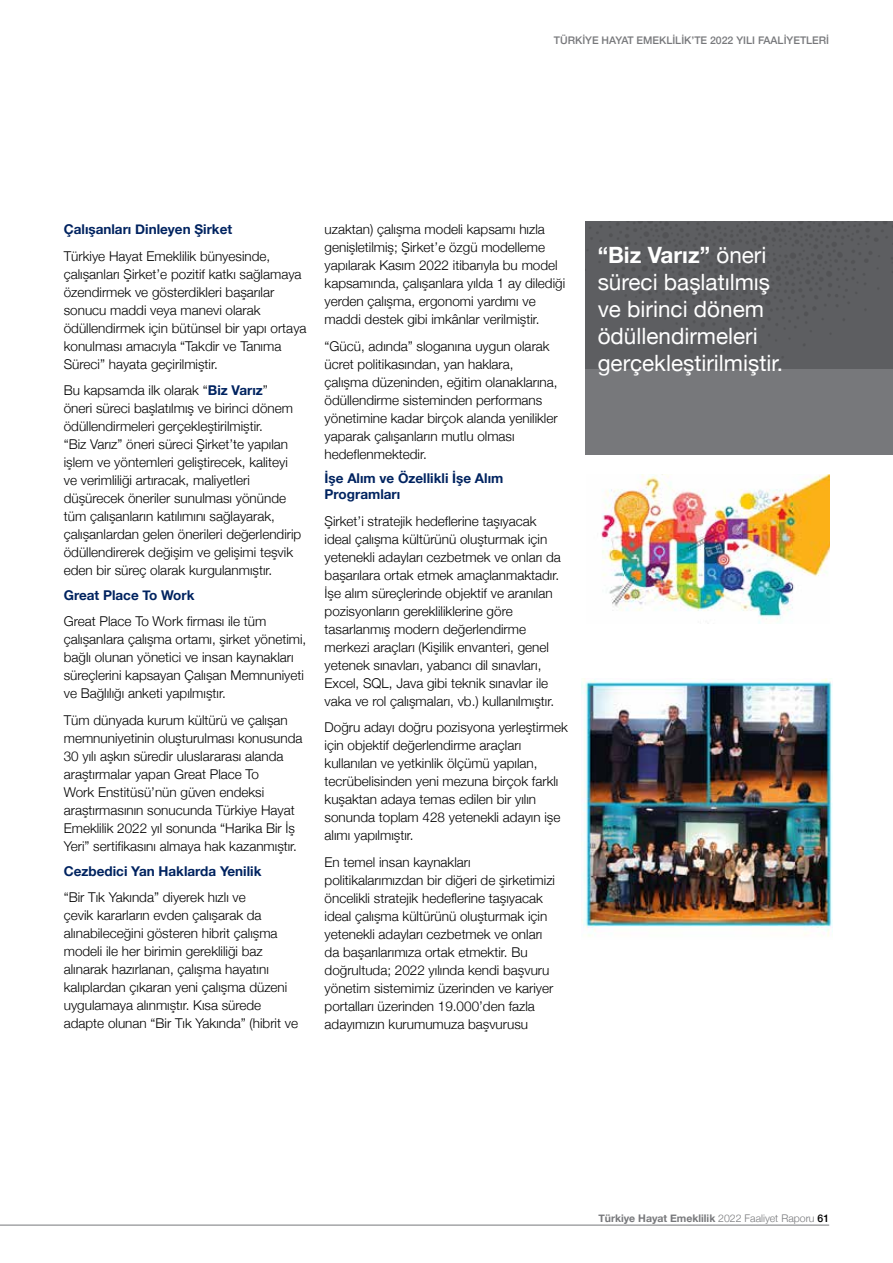
<style>
.page{position:relative;width:893px;height:1263px;background:#fff}
.page>*{position:absolute;margin:0;border:0;box-sizing:border-box;transform-origin:0 0}
.t1{font:22.5px/27px "Helvetica Neue";color:#fff}
.t2{font:300 13.5px/18px "Helvetica Neue";color:#000}
.t3{font:700 13.5px/16.2px "Helvetica Neue";color:#002360}
.t4{font:500 10.5px "Helvetica Neue";color:#77787b}
.t5{font:700 10.5px "Helvetica Neue";color:#77787b}
.s1{font-weight:700;color:#002360}
.s2{font-weight:700}
.s3{font-weight:300}
.s4{font-weight:500;color:#000}
</style>
<div class="page">
<div style="left:585px;top:221px;width:308px;height:234px;background:#77787b"></div>
<div style="left:585px;top:221px;width:308px;height:148px;background:#5d5e61"></div>
<img style="left:601px;top:474px;width:229px;height:150px">
<img style="left:581px;top:679px;width:252px;height:258px">
<hr style="left:0;top:1225px;width:829px;height:1px;background:#77787b">
<p class="t4" style="left:554px;top:32px;width:277px">TÜRKİYE HAYAT EMEKLİLİK’TE 2022 YILI FAALİYETLERİ</p>
<p class="t3" style="left:64px;top:222px;width:170px">Çalışanları Dinleyen Şirket</p>
<p class="t2" style="left:64px;top:246px;width:244px">Türkiye Hayat Emeklilik bünyesinde, çalışanları Şirket’e pozitif katkı sağlamaya özendirmek ve gösterdikleri başarılar sonucu maddi veya manevi olarak ödüllendirmek için bütünsel bir yapı ortaya konulması amacıyla “Takdir ve Tanıma Süreci” hayata geçirilmiştir.</p>
<p class="t2" style="left:64px;top:380px;width:239px">Bu kapsamda ilk olarak “<span class="s1">Biz Varız</span>”<br>öneri süreci başlatılmış ve birinci dönem ödüllendirmeleri gerçekleştirilmiştir.<br>“Biz Varız” öneri süreci Şirket’te yapılan işlem ve yöntemleri geliştirecek, kaliteyi ve verimliliği artıracak, maliyetleri düşürecek öneriler sunulması yönünde tüm çalışanların katılımını sağlayarak, çalışanlardan gelen önerileri değerlendirip ödüllendirerek değişim ve gelişimi teşvik eden bir süreç olarak kurgulanmıştır.</p>
<p class="t3" style="left:64px;top:587px;width:132px">Great Place To Work</p>
<p class="t2" style="left:64px;top:612px;width:244px">Great Place To Work firması ile tüm çalışanlara çalışma ortamı, şirket yönetimi, bağlı olunan yönetici ve insan kaynakları süreçlerini kapsayan Çalışan Memnuniyeti ve Bağlılığı anketi yapılmıştır.</p>
<p class="t2" style="left:64px;top:710px;width:240px">Tüm dünyada kurum kültürü ve çalışan memnuniyetinin oluşturulması konusunda 30 yılı aşkın süredir uluslararası alanda araştırmalar yapan Great Place To<br>Work Enstitüsü’nün güven endeksi araştırmasının sonucunda Türkiye Hayat Emeklilik 2022 yıl sonunda “Harika Bir İş Yeri” sertifikasını almaya hak kazanmıştır.</p>
<p class="t3" style="left:64px;top:863px;width:199px">Cezbedici Yan Haklarda Yenilik</p>
<p class="t2" style="left:64px;top:887px;width:236px">“Bir Tık Yakında” diyerek hızlı ve<br>çevik kararların evden çalışarak da alınabileceğini gösteren hibrit çalışma modeli ile her birimin gerekliliği baz alınarak hazırlanan, çalışma hayatını kalıplardan çıkaran yeni çalışma düzeni uygulamaya alınmıştır. Kısa sürede adapte olunan “Bir Tık Yakında” (hibrit ve</p>
<p class="t2" style="left:325px;top:219px;width:242px">uzaktan) çalışma modeli kapsamı hızla genişletilmiş; Şirket’e özgü modelleme yapılarak Kasım 2022 itibarıyla bu model kapsamında, çalışanlara yılda 1 ay dilediği yerden çalışma, ergonomi yardımı ve maddi destek gibi imkânlar verilmiştir.</p>
<p class="t2" style="left:325px;top:336px;width:235px">“Gücü, adında” sloganına uygun olarak ücret politikasından, yan haklara, çalışma düzeninden, eğitim olanaklarına, ödüllendirme sisteminden performans yönetimine kadar birçok alanda yenilikler yaparak çalışanların mutlu olması hedeflenmektedir.</p>
<p class="t3" style="left:325px;top:471px;width:180px">İşe Alım ve Özellikli İşe Alım<br>Programları</p>
<p class="t2" style="left:325px;top:511px;width:238px">Şirket’i stratejik hedeflerine taşıyacak ideal çalışma kültürünü oluşturmak için yetenekli adayları cezbetmek ve onları da başarılara ortak etmek amaçlanmaktadır.<br>İşe alım süreçlerinde objektif ve aranılan pozisyonların gerekliliklerine göre tasarlanmış modern değerlendirme merkezi araçları (Kişilik envanteri, genel yetenek sınavları, yabancı dil sınavları, Excel, SQL, Java gibi teknik sınavlar ile vaka ve rol çalışmaları, vb.) kullanılmıştır.</p>
<p class="t2" style="left:325px;top:718px;width:245px">Doğru adayı doğru pozisyona yerleştirmek için objektif değerlendirme araçları kullanılan ve yetkinlik ölçümü yapılan, tecrübelisinden yeni mezuna birçok farklı kuşaktan adaya temas edilen bir yılın sonunda toplam 428 yetenekli adayın işe alımı yapılmıştır.</p>
<p class="t2" style="left:325px;top:852px;width:232px">En temel insan kaynakları politikalarımızdan bir diğeri de şirketimizi öncelikli stratejik hedeflerine taşıyacak ideal çalışma kültürünü oluşturmak için yetenekli adayları cezbetmek ve onları da başarılarımıza ortak etmektir. Bu doğrultuda; 2022 yılında kendi başvuru yönetim sistemimiz üzerinden ve kariyer portalları üzerinden 19.000’den fazla adayımızın kurumumuza başvurusu</p>
<h1 class="t1" style="left:598px;top:243px;width:187px"><span class="s2">“Biz Varız”</span> öneri süreci başlatılmış ve birinci dönem ödüllendirmeleri gerçekleştirilmiştir.</h1>
<p class="t5" style="left:598px;top:1210px;width:232px">Türkiye Hayat Emeklilik <span class="s3">2022 Faaliyet Raporu</span> <span class="s4">61</span></p>
</div>
